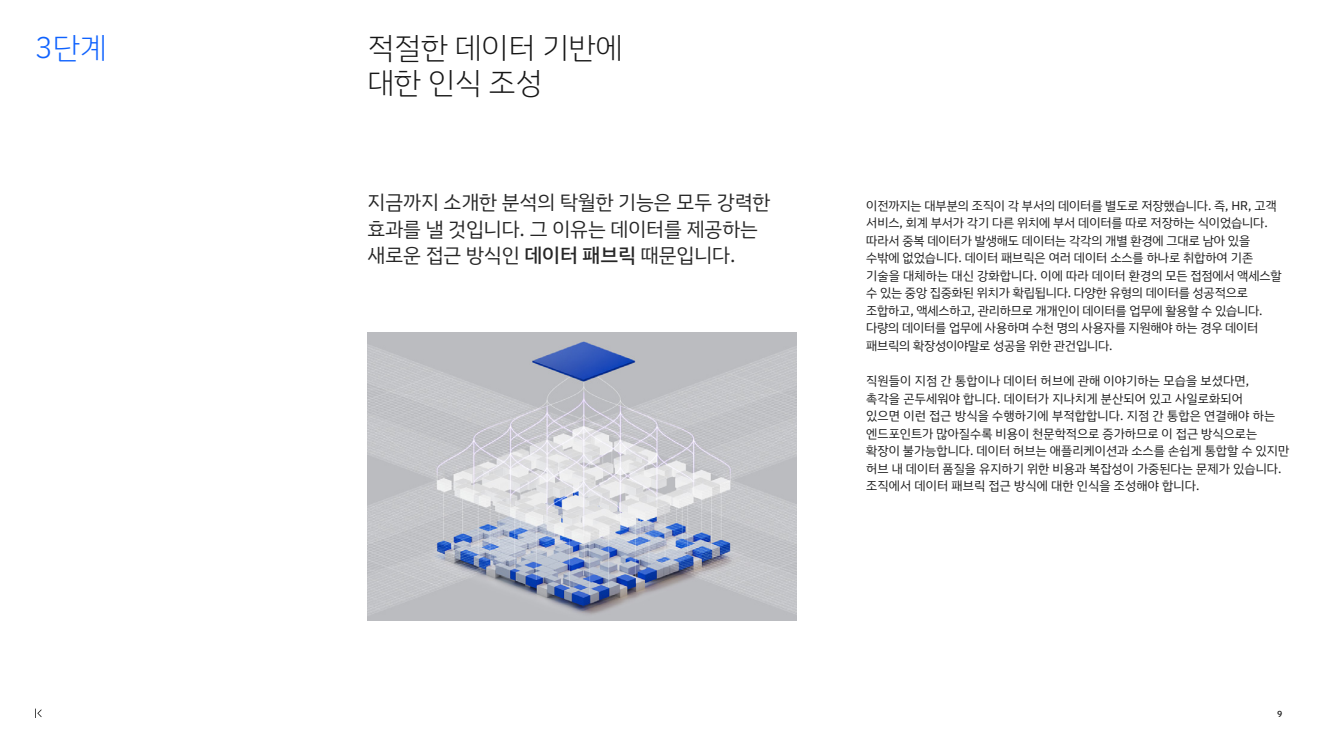
<style>
.page{position:relative;width:1330px;height:753px;background:#fff}
.page>*{position:absolute;margin:0;border:0;box-sizing:border-box;transform-origin:0 0}
.t1{font:300 30px/35px "IBM Plex Sans KR";color:#161616}
.t2{font:300 30px "IBM Plex Sans KR";color:#0f62fe}
.t3{font:20px/26.2px "IBM Plex Sans KR";color:#262626}
.t4{font:12.5px/17.5px "IBM Plex Sans KR";color:#161616}
.t5{font:500 8.75px "IBM Plex Sans";color:#161616}
.s1{font-family:"IBM Plex Sans"}
.s2{font-family:"IBM Plex Sans KR Medm"}
</style>
<div class="page">
<img style="left:368px;top:333px;width:428px;height:287px">
<svg style="left:35px;top:708px;width:7px;height:9px"></svg>
<h1 class="t2" style="left:35px;top:30px;width:73px"><span class="s1">3</span>단계</h1>
<h1 class="t1" style="left:367px;top:31px;width:257px">적절한 데이터 기반에 대한 인식 조성</h1>
<h2 class="t3" style="left:368px;top:189px;width:404px">지금까지 소개한 분석의 탁월한 기능은 모두 강력한 효과를 낼 것입니다<span class="s1">.</span> 그 이유는 데이터를 제공하는 새로운 접근 방식인 <span class="s2">데이터 패브릭</span> 때문입니다<span class="s1">.</span></h2>
<p class="t4" style="left:866px;top:197px;width:417px">이전까지는 대부분의 조직이 각 부서의 데이터를 별도로 저장했습니다<span class="s1">.</span> 즉<span class="s1">, HR,</span> 고객 서비스<span class="s1">,</span> 회계 부서가 각기 다른 위치에 부서 데이터를 따로 저장하는 식이었습니다<span class="s1">. </span>따라서 중복 데이터가 발생해도 데이터는 각각의 개별 환경에 그대로 남아 있을 수밖에 없었습니다<span class="s1">.</span> 데이터 패브릭은 여러 데이터 소스를 하나로 취합하여 기존 기술을 대체하는 대신 강화합니다<span class="s1">.</span> 이에 따라 데이터 환경의 모든 접점에서 액세스할 수 있는 중앙 집중화된 위치가 확립됩니다<span class="s1">.</span> 다양한 유형의 데이터를 성공적으로 조합하고<span class="s1">,</span> 액세스하고<span class="s1">,</span> 관리하므로 개개인이 데이터를 업무에 활용할 수 있습니다<span class="s1">. </span>다량의 데이터를 업무에 사용하며 수천 명의 사용자를 지원해야 하는 경우 데이터 패브릭의 확장성이야말로 성공을 위한 관건입니다<span class="s1">.</span></p>
<p class="t4" style="left:866px;top:372px;width:424px">직원들이 지점 간 통합이나 데이터 허브에 관해 이야기하는 모습을 보셨다면<span class="s1">,<br></span>촉각을 곤두세워야 합니다<span class="s1">.</span> 데이터가 지나치게 분산되어 있고 사일로화되어<br>있으면 이런 접근 방식을 수행하기에 부적합합니다<span class="s1">.</span> 지점 간 통합은 연결해야 하는 엔드포인트가 많아질수록 비용이 천문학적으로 증가하므로 이 접근 방식으로는 확장이 불가능합니다<span class="s1">.</span> 데이터 허브는 애플리케이션과 소스를 손쉽게 통합할 수 있지만 허브 내 데이터 품질을 유지하기 위한 비용과 복잡성이 가중된다는 문제가 있습니다<span class="s1">. </span>조직에서 데이터 패브릭 접근 방식에 대한 인식을 조성해야 합니다<span class="s1">.</span></p>
<p class="t5" style="left:1277px;top:706px;width:7px">9</p>
</div>
